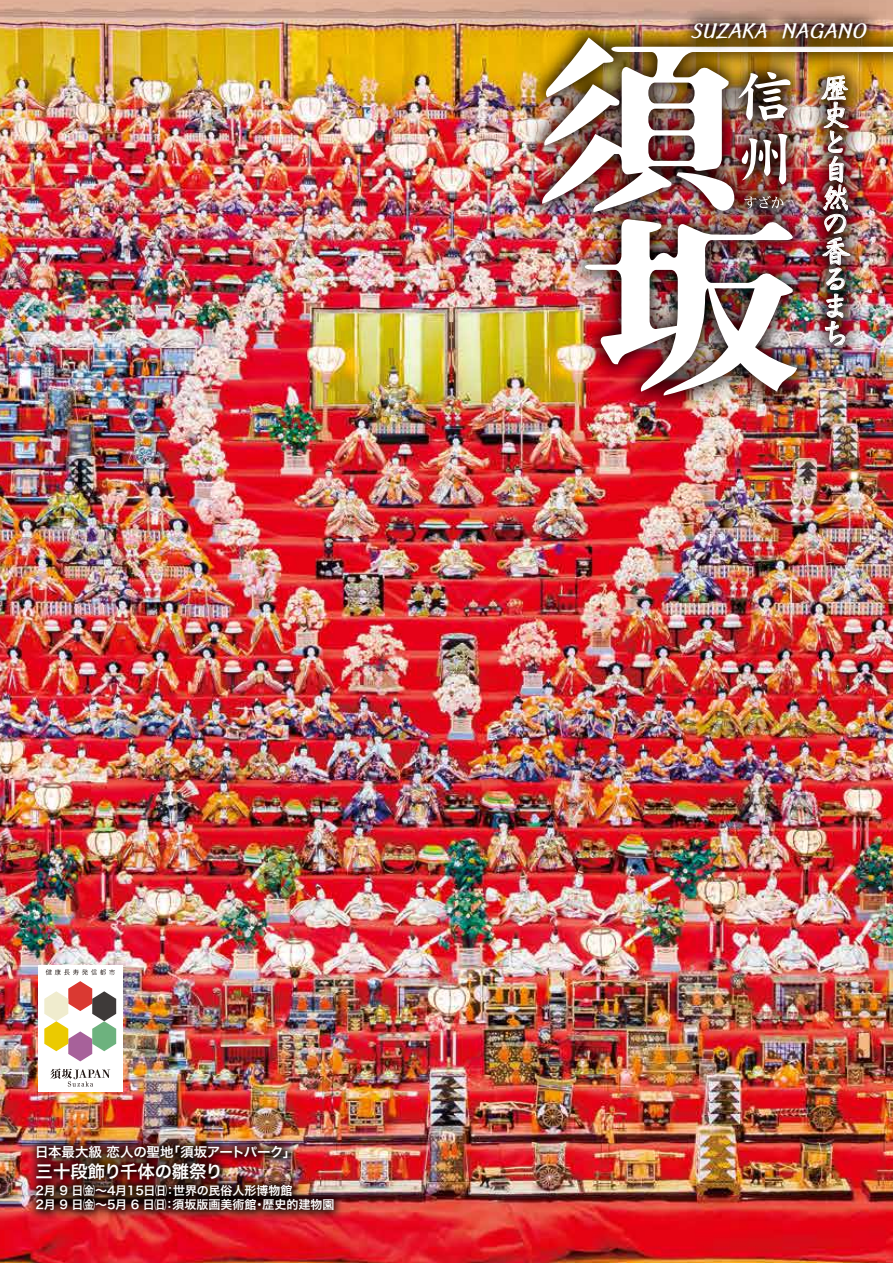
<style>
.page{position:relative;width:893px;height:1263px;background:#fff}
.page>*{position:absolute;margin:0;border:0;box-sizing:border-box;transform-origin:0 0}
.t1{font:30.75px/27.5px "DFP Gi Hi CID W7";color:#fff}
.t2{font:italic 700 20.4px "Moaria Std";color:#fff}
.t3{font:17.4px "Hira Kaku Pro W6";letter-spacing:-.01em;color:#fff}
.t4{font:13.5px "Hira Kaku Pro W6";letter-spacing:-.02em;color:#fff}
.t5{font:12px/14.4px "Hira Kaku Pro W6";color:#fff}
</style>
<div class="page">
<img style="left:0;top:0;width:893px;height:1263px">
<img style="left:484px;top:0;width:409px;height:454px">
<img style="left:584px;top:219px;width:176px;height:177px">
<img style="left:541px;top:37px;width:219px;height:175px">
<img style="left:633px;top:0;width:260px;height:97px">
<img style="left:760px;top:14px;width:133px;height:393px">
<img style="left:821px;top:74px;width:29px;height:272px">
<img style="left:0;top:1087px;width:392px;height:176px">
<div style="left:38px;top:965px;width:85px;height:126px;background:#fff"></div>
<svg style="left:46px;top:969px;width:69px;height:6px"></svg>
<svg style="left:44px;top:981px;width:72px;height:80px"></svg>
<svg style="left:50px;top:1068px;width:60px;height:18px"></svg>
<p class="t4" style="left:35px;top:1139px;width:263px">日本最大級 恋人の聖地「須坂アートパーク」</p>
<p class="t3" style="left:36px;top:1155px;width:189px">三十段飾り千体の雛祭り</p>
<p class="t5" style="left:36px;top:1183px;width:300px">2月 9 日㈮～4月15日㈰：世界の民俗人形博物館<br>2月 9 日㈮～5月 6 日㈰：須坂版画美術館・歴史的建物園</p>
<p class="t2" style="left:690px;top:16px;width:184px">SUZAKA NAGANO</p>
<p class="t1" style="left:820px;top:73px;width:30px">歴史と自然</p>
<p class="t1" style="left:820px;top:208px;width:31px">の香るまち</p>
</div>
